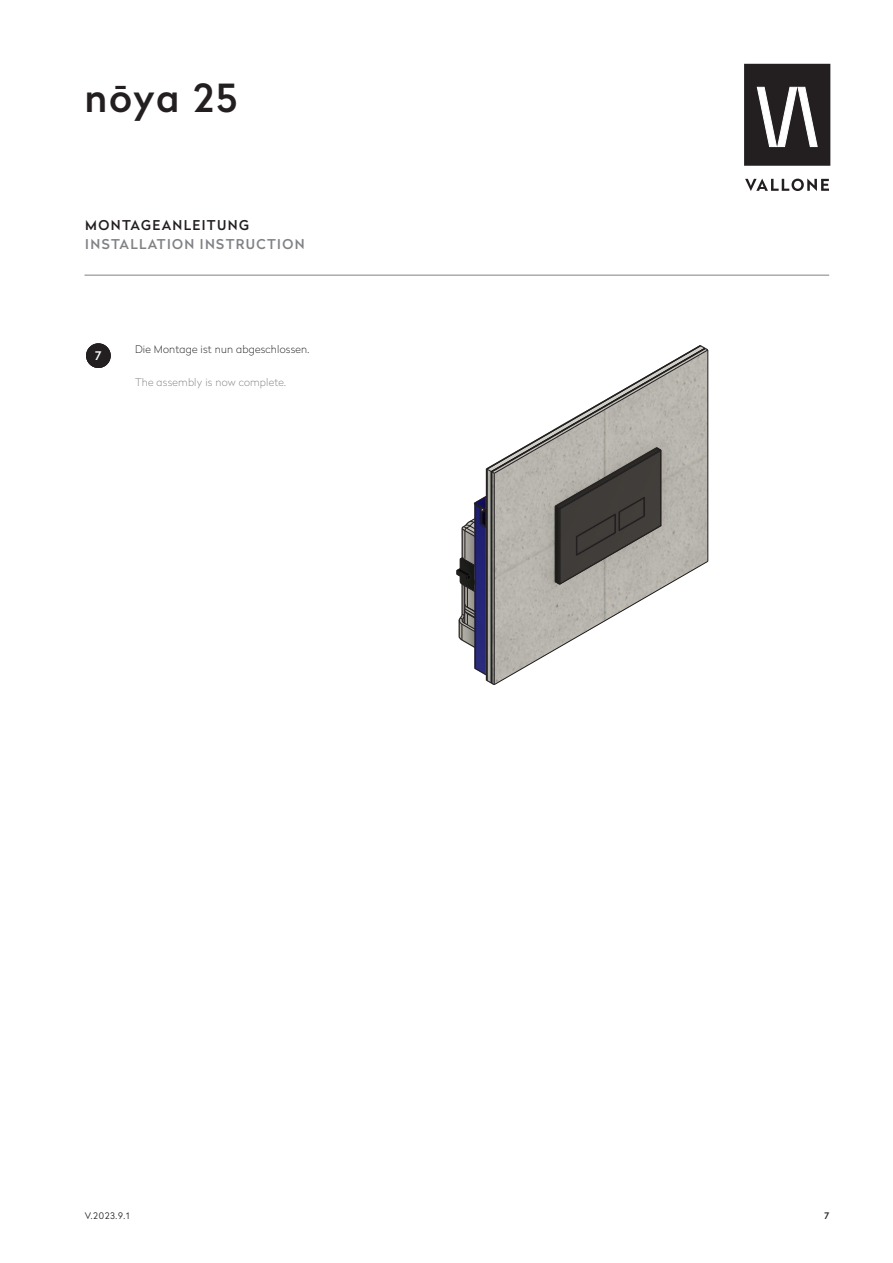
<style>
.page{position:relative;width:893px;height:1263px;background:#fff}
.page>*{position:absolute;margin:0;border:0;box-sizing:border-box;transform-origin:0 0}
.t1{font:500 38.55px "Radikal";letter-spacing:.05em;color:#231f20}
.t2{font:500 13.5px "Radikal";letter-spacing:.1em;color:#808285}
.t3{font:500 13.5px "Radikal";letter-spacing:.1em;color:#231f20}
.t4{font:500 11.85px "Radikal";color:#fff}
.Fließtext_DE{font:100 10.5px "Radikal";letter-spacing:.02em;color:#231f20}
.Fließtext_EN{font:100 10.5px "Radikal";letter-spacing:.02em;color:#808285}
.t5{font:300 9px "Radikal";color:#231f20}
.t6{font:500 9px "Radikal";color:#231f20}
</style>
<div class="page">
<svg style="left:745px;top:179px;width:84px;height:12px"></svg>
<div style="left:745px;top:65px;width:84px;height:99px;background:#231f20"></div>
<div style="left:744px;top:64px;width:86px;height:102px;border:3px solid #231f20"></div>
<svg style="left:757px;top:87px;width:61px;height:60px"></svg>
<hr style="left:84px;top:275px;width:745px;height:1px;background:#808285">
<svg style="left:86px;top:343px;width:25px;height:25px"></svg>
<svg style="left:456px;top:345px;width:253px;height:340px"></svg>
<div style="left:87px;top:344px;width:23px;height:23px;background:#231f20;border-radius:50%"></div>
<div style="left:86px;top:343px;width:25px;height:25px;border:1px solid #231f20;border-radius:50%"></div>
<h1 class="t1" style="left:84px;top:70px;width:154px">nōya 25</h1>
<p class="t3" style="left:85px;top:215px;width:165px">MONTAGEANLEITUNG</p>
<p class="t2" style="left:85px;top:235px;width:221px">INSTALLATION INSTRUCTION</p>
<p class="t4" style="left:95px;top:346px;width:8px">3</p>
<p class="Fließtext_DE" style="left:135px;top:342px;width:176px">Die Montage ist nun abgeschlossen.</p>
<p class="Fließtext_EN" style="left:135px;top:375px;width:153px">The assembly is now complete.</p>
<p class="t4" style="left:95px;top:347px;width:8px">7</p>
<p class="t5" style="left:85px;top:1209px;width:46px">V.2023.9.1</p>
<p class="t6" style="left:824px;top:1209px;width:6px">7</p>
</div>
